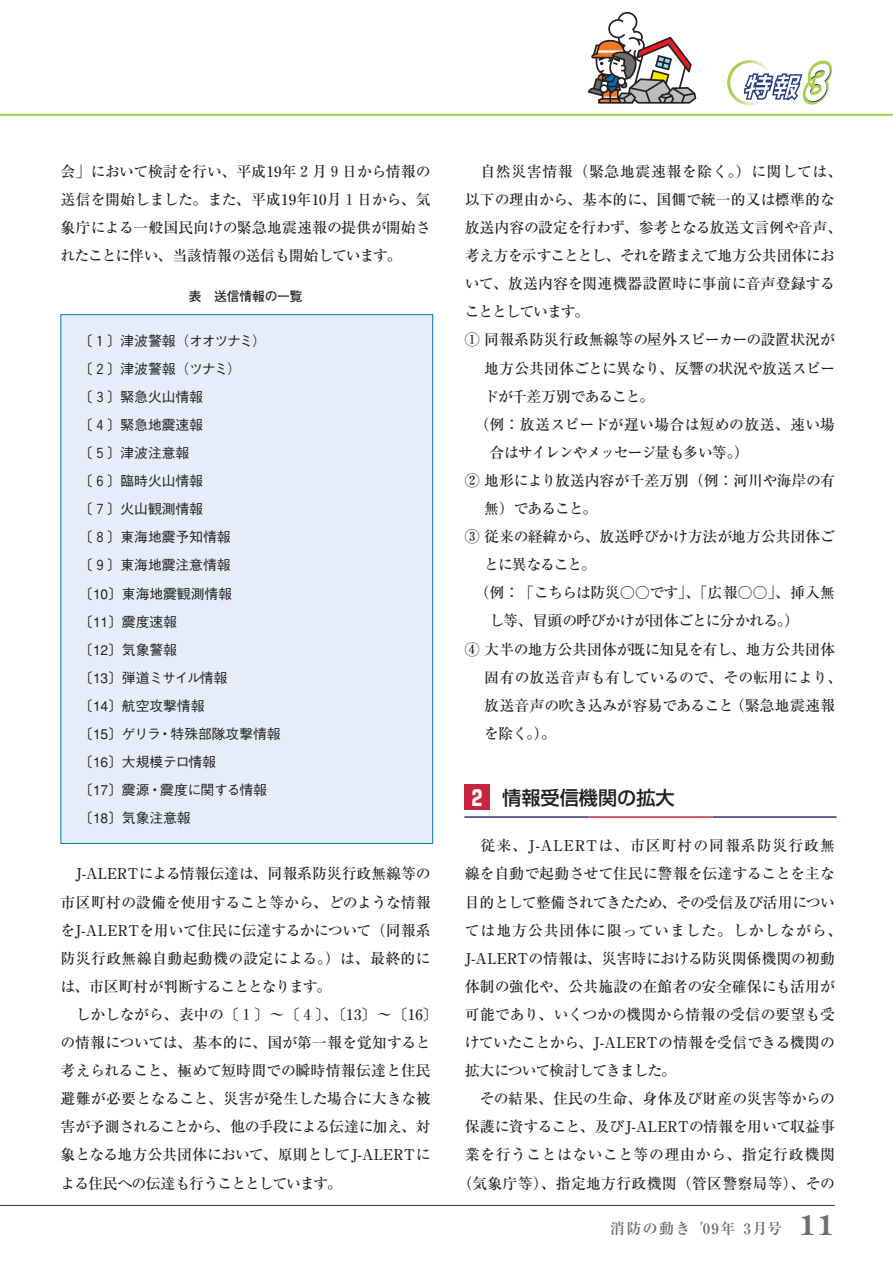
<style>
.page{position:relative;width:893px;height:1263px;background:#fff}
.page>*{position:absolute;margin:0;border:0;box-sizing:border-box;transform-origin:0 0}
.t1{font:700 21.3px "Shin Go";color:#fff}
.t2{font:500 19.2px "Shin Go";color:#231f20}
.t3{font:500 14.85px/28px "Ryumin";letter-spacing:-.005em;color:#231f20;text-align:justify}
.t4{font:500 14.85px "Ryumin";letter-spacing:-.08em;color:#231f20}
.t5{font:500 14.85px "Ryumin";letter-spacing:-.06em;color:#231f20}
.t6{font:500 14.85px "Ryumin";letter-spacing:.045em;color:#231f20}
.t7{font:500 14.85px "Ryumin";letter-spacing:.025em;color:#231f20}
.t8{font:500 14.85px "Ryumin";letter-spacing:-.025em;color:#231f20}
.t9{font:700 14.85px "Ryumin";letter-spacing:.1em;color:#6c6e70}
.t10{font:500 13.8px/28px "Gothic BBB";letter-spacing:-.005em;color:#231f20}
.t11{font:700 12.75px "Futo Go B101";letter-spacing:-.005em;color:#231f20}
.s1{font-style:italic}
.s2{font-family:"Century Old Style";font-size:27.6px}
</style>
<div class="page">
<div style="left:61px;top:315px;width:371px;height:529px;background:#e7edf8"></div>
<hr style="left:1px;top:1205px;width:833px;height:1px;background:#333376">
<svg style="left:727px;top:60px;width:105px;height:45px"></svg>
<svg style="left:588px;top:12px;width:108px;height:92px"></svg>
<hr style="left:1px;top:114px;width:891px;height:2px;background:#a5cf4c">
<div style="left:464px;top:785px;width:26px;height:25px;background:#c9243f"></div>
<hr style="left:464px;top:816px;width:124px;height:2px;background:#333376">
<hr style="left:588px;top:816px;width:124px;height:2px;background:#c9243f">
<hr style="left:712px;top:816px;width:124px;height:2px;background:#333376">
<p class="t3" style="left:61px;top:159px;width:371px">会」において検討を行い、平成19年２月９日から情報の送信を開始しました。また、平成19年10月１日から、気象庁による一般国民向けの緊急地震速報の提供が開始されたことに伴い、当該情報の送信も開始しています。</p>
<p class="t11" style="left:189px;top:292px;width:115px">表　送信情報の一覧</p>
<p class="t10" style="left:79px;top:328px;width:203px">〔１〕津波警報（オオツナミ）〔２〕津波警報（ツナミ）<br>〔３〕緊急火山情報<br>〔４〕緊急地震速報<br>〔５〕津波注意報<br>〔６〕臨時火山情報<br>〔７〕火山観測情報<br>〔８〕東海地震予知情報<br>〔９〕東海地震注意情報<br>〔10〕東海地震観測情報<br>〔11〕震度速報<br>〔12〕気象警報<br>〔13〕弾道ミサイル情報<br>〔14〕航空攻撃情報<br>〔15〕ゲリラ・特殊部隊攻撃情報〔16〕大規模テロ情報<br>〔17〕震源・震度に関する情報〔18〕気象注意報</p>
<p class="t3" style="left:61px;top:862px;width:371px;text-indent:15px">J-ALERTによる情報伝達は、同報系防災行政無線等の市区町村の設備を使用すること等から、どのような情報をJ-ALERTを用いて住民に伝達するかについて（同報系防災行政無線自動起動機の設定による。）は、最終的には、市区町村が判断することとなります。</p>
<p class="t3" style="left:61px;top:1002px;width:379px;text-align:left;text-indent:15px">しかしながら、表中の〔１〕～〔４〕、〔13〕～〔16〕の情報については、基本的に、国が第一報を覚知すると考えられること、極めて短時間での瞬時情報伝達と住民避難が必要となること、災害が発生した場合に大きな被害が予測されることから、他の手段による伝達に加え、対象となる地方公共団体において、原則としてJ-ALERTによる住民への伝達も行うこととしています。</p>
<p class="t6" style="left:480px;top:166px;width:363px">自然災害情報（緊急地震速報を除く。）に関しては、</p>
<p class="t3" style="left:465px;top:187px;width:371px">以下の理由から、基本的に、国側で統一的又は標準的な</p>
<p class="t3" style="left:465px;top:216px;width:379px">放送内容の設定を行わず、参考となる放送文言例や音声、</p>
<p class="t4" style="left:465px;top:250px;width:371px">考え方を示すこととし、それを踏まえて地方公共団体にお</p>
<p class="t3" style="left:465px;top:272px;width:371px">いて、放送内容を関連機器設置時に事前に音声登録する</p>
<p class="t4" style="left:465px;top:307px;width:126px">こととしています。</p>
<p class="t3" style="left:465px;top:328px;width:371px">① 同報系防災行政無線等の屋外スピーカーの設置状況が</p>
<p class="t3" style="left:484px;top:356px;width:352px">地方公共団体ごとに異なり、反響の状況や放送スピー</p>
<p class="t4" style="left:484px;top:391px;width:171px">ドが千差万別であること。</p>
<p class="t7" style="left:474px;top:419px;width:362px">（例：放送スピードが遅い場合は短めの放送、速い場</p>
<p class="t4" style="left:489px;top:447px;width:261px">合はサイレンやメッセージ量も多い等。）</p>
<p class="t3" style="left:465px;top:468px;width:371px">② 地形により放送内容が千差万別（例：河川や海岸の有</p>
<p class="t3" style="left:484px;top:497px;width:114px">無）であること。</p>
<p class="t3" style="left:465px;top:525px;width:371px">③ 従来の経緯から、放送呼びかけ方法が地方公共団体ご</p>
<p class="t4" style="left:484px;top:560px;width:113px">とに異なること。</p>
<p class="t5" style="left:474px;top:588px;width:362px">（例：「こちらは防災○○です」、「広報○○」、挿入無</p>
<p class="t8" style="left:489px;top:616px;width:311px">し等、冒頭の呼びかけが団体ごとに分かれる。）</p>
<p class="t3" style="left:465px;top:637px;width:371px">④ 大半の地方公共団体が既に知見を有し、地方公共団体</p>
<p class="t3" style="left:484px;top:665px;width:359px">固有の放送音声も有しているので、その転用により、</p>
<p class="t3" style="left:484px;top:693px;width:352px">放送音声の吹き込みが容易であること（緊急地震速報</p>
<p class="t3" style="left:484px;top:721px;width:73px">を除く。）。</p>
<p class="t2" style="left:502px;top:790px;width:174px">情報受信機関の拡大</p>
<p class="t3" style="left:465px;top:834px;width:379px;text-align:left;text-indent:16px">従来、J-ALERTは、市区町村の同報系防災行政無線を自動で起動させて住民に警報を伝達することを主な目的として整備されてきたため、その受信及び活用については地方公共団体に限っていました。しかしながら、<br>J-ALERTの情報は、災害時における防災関係機関の初動体制の強化や、公共施設の在館者の安全確保にも活用が可能であり、いくつかの機関から情報の受信の要望も受けていたことから、J-ALERTの情報を受信できる機関の拡大について検討してきました。</p>
<p class="t3" style="left:457px;top:1087px;width:379px;text-align:right">その結果、住民の生命、身体及び財産の災害等からの<br>保護に資すること、及びJ-ALERTの情報を用いて収益事業を行うことはないこと等の理由から、指定行政機関（気象庁等）、指定地方行政機関（管区警察局等）、その</p>
<p class="t9" style="left:610px;top:1223px;width:226px">消防の動き <span class="s1">'</span>09年 3月号 <span class="s2">11</span></p>
<h1 class="t1" style="left:466px;top:790px;width:23px">２</h1>
</div>
